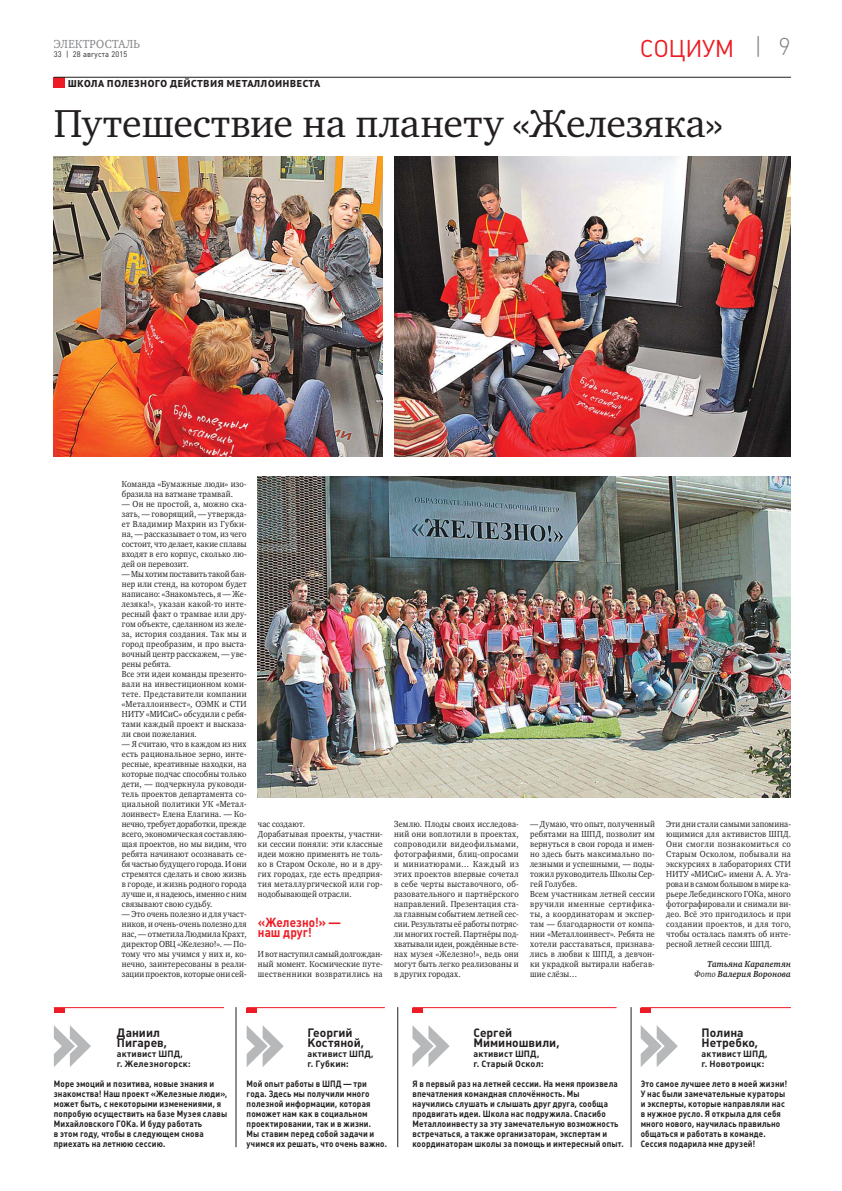
<style>
.page{position:relative;width:842px;height:1191px;background:#fff}
.page>*{position:absolute;margin:0;border:0;box-sizing:border-box;transform-origin:0 0}
.t1{font:40px "Charter C";color:#231f20}
.t2{font:24px "Plumb";letter-spacing:-.02em;color:#ed1c24}
.t3{font:300 24px "Plumb";color:#808285}
.t4{font:700 13px/10px "Plumb";color:#ed1c24;scale:.9 1}
.t5{font:12px/10px "Plumb Bold C";color:#231f20}
.t6{font:12px "Charter C";letter-spacing:.03em;color:#808285;scale:.92 1}
.t7{font:800 10px "PT Sans Pro";letter-spacing:.08em;color:#231f20}
.t8{font:9px/10px "Charter C";letter-spacing:.025em;color:#231f20;text-align:justify;scale:.9 1}
.t9{font:700 9px/10px "Plumb";letter-spacing:.015em;color:#231f20;scale:.9 1}
.t10{font:9px/10px "Plumb Bold C";letter-spacing:.015em;color:#231f20}
.t11{font:italic 700 9px/10px "Charter C";letter-spacing:.015em;color:#231f20;text-align:right;scale:.91 1}
.t12{font:8px "Plumb";letter-spacing:.03em;color:#231f20;scale:.92 1}
.s1{font-weight:400}
</style>
<div class="page">
<div style="left:54px;top:77px;width:11px;height:10px;background:#ed1c24"></div>
<hr style="left:54px;top:77px;width:737px;height:1px;background:#231f20">
<img style="left:54px;top:157px;width:329px;height:300px">
<img style="left:394px;top:157px;width:397px;height:300px">
<img style="left:258px;top:477px;width:533px;height:320px">
<svg style="left:54px;top:1025px;width:37px;height:42px"></svg>
<hr style="left:54px;top:1007px;width:170px;height:1px;background:#ed1c24">
<div style="left:54px;top:1007px;width:10px;height:5px;background:#ed1c24"></div>
<svg style="left:247px;top:1025px;width:37px;height:42px"></svg>
<hr style="left:247px;top:1007px;width:138px;height:1px;background:#ed1c24">
<div style="left:247px;top:1007px;width:10px;height:5px;background:#ed1c24"></div>
<svg style="left:412px;top:1025px;width:38px;height:42px"></svg>
<hr style="left:412px;top:1007px;width:205px;height:1px;background:#ed1c24">
<div style="left:412px;top:1007px;width:11px;height:5px;background:#ed1c24"></div>
<svg style="left:641px;top:1025px;width:37px;height:42px"></svg>
<hr style="left:641px;top:1007px;width:150px;height:1px;background:#ed1c24">
<div style="left:641px;top:1007px;width:10px;height:5px;background:#ed1c24"></div>
<hr style="left:236px;top:1007px;width:1px;height:140px;background:#231f20">
<hr style="left:398px;top:1007px;width:1px;height:140px;background:#231f20">
<hr style="left:631px;top:1007px;width:1px;height:140px;background:#231f20">
<h3 class="t6" style="left:54px;top:39px;width:95px">ЭЛЕКТРОСТАЛЬ</h3>
<p class="t12" style="left:54px;top:51px;width:81px">33 | 28 августа 2015</p>
<h2 class="t2" style="left:640px;top:39px;width:96px">СОЦИУМ</h2>
<p class="t7" style="left:68px;top:80px;width:254px">ШКОЛА ПОЛЕЗНОГО ДЕЙСТВИЯ МЕТАЛЛОИНВЕСТА</p>
<h1 class="t1" style="left:54px;top:108px;width:670px">Путешествие на планету «Железяка»</h1>
<h2 class="t3" style="left:754px;top:38px;width:38px">| 9</h2>
<p class="t8" style="left:122px;top:480px;width:140px">Команда «Бумажные люди» изо&shy;бразила на ватмане трамвай.</p>
<p class="t8" style="left:122px;top:500px;width:140px">— Он не простой, а, можно ска&shy;зать, — говорящий, — утвержда&shy;ет Владимир Махрин из Губки&shy;на, — рассказывает о том, из чего состоит, что делает, какие сплавы входят в его корпус, сколько лю&shy;дей он перевозит.</p>
<p class="t8" style="left:122px;top:570px;width:140px;text-align:left">— Мы хотим поставить такой бан&shy;нер или стенд, на котором будет написано: «Знакомьтесь, я — Же&shy;лезяка!», указан какой-то инте&shy;ресный факт о трамвае или дру&shy;гом объекте, сделанном из желе&shy;за, история создания. Так мы и город преобразим, и про выста&shy;вочный центр расскажем, — уве&shy;рены ребята.<br>Все эти идеи команды презенто&shy;вали на инвестиционном коми&shy;тете. Представители компании «Металлоинвест», ОЭМК и СТИ<br>НИТУ «МИСиС» обсудили с ребя&shy;тами каждый проект и высказа&shy;ли свои пожелания.</p>
<p class="t8" style="left:122px;top:740px;width:140px">— Я считаю, что в каждом из них есть рациональное зерно, инте&shy;ресные, креативные находки, на которые подчас способны только дети, — подчеркнула руководи&shy;тель проектов департамента со&shy;циальной политики УК «Метал&shy;лоинвест» Елена Елагина. — Ко&shy;нечно, требует доработки, прежде всего, экономическая составляю&shy;щая проектов, но мы видим, что ребята начинают осознавать се&shy;бя частью будущего города. И они стремятся сделать и свою жизнь в городе, и жизнь родного города лучше и, я надеюсь, именно с ним связывают свою судьбу.</p>
<p class="t8" style="left:122px;top:910px;width:140px">— Это очень полезно и для участ&shy;ников, и очень-очень полезно для нас, — отметила Людмила Крахт, директор ОВЦ «Железно!». — По&shy;тому что мы учимся у них и, ко&shy;нечно, заинтересованы в реали&shy;зации проектов, которые они сей-</p>
<p class="t8" style="left:258px;top:820px;width:140px;text-align:left">час создают.<br>Дорабатывая проекты, участни&shy;ки сессии поняли: эти классные идеи можно применять не толь&shy;ко в Старом Осколе, но и в дру&shy;гих городах, где есть предприя&shy;тия металлургической или гор&shy;нодобывающей отрасли.</p>
<h3 class="t4" style="left:258px;top:919px;width:93px">«Железно!» — наш друг!</h3>
<p class="t8" style="left:258px;top:950px;width:140px">И вот наступил самый долгождан&shy;ный момент. Космические путе&shy;шественники возвратились на</p>
<p class="t8" style="left:394px;top:820px;width:140px">Землю. Плоды своих исследова&shy;ний они воплотили в проектах, сопроводили видеофильмами, фотографиями, блиц-опросами и миниатюрами… Каждый из этих проектов впервые сочетал в себе черты выставочного, об&shy;разовательного и партнёрского направлений. Презентация ста&shy;ла главным событием летней сес&shy;сии. Результаты её работы потряс&shy;ли многих гостей. Партнёры под&shy;хватывали идеи, рождённые в сте&shy;нах музея «Железно!», ведь они могут быть легко реализованы и в других городах.</p>
<p class="t8" style="left:530px;top:820px;width:140px;text-align:left">— Думаю, что опыт, полученный ребятами на ШПД, позволит им вернуться в свои города и имен&shy;но здесь быть максимально по&shy;лезными и успешными, — поды&shy;тожил руководитель Школы Сер&shy;гей Голубев.<br>Всем участникам летней сессии вручили именные сертифика&shy;ты, а координаторам и экспер&shy;там — благодарности от компа&shy;нии «Металлоинвест». Ребята не хотели расставаться, признава&shy;лись в любви к ШПД, а девчон&shy;ки украдкой вытирали набегав&shy;шие слёзы…</p>
<p class="t8" style="left:666px;top:820px;width:140px">Эти дни стали самыми запомина&shy;ющимися для активистов ШПД.<br>Они смогли познакомиться со Старым Осколом, побывали на экскурсиях в лабораториях СТИ НИТУ «МИСиС» имени А. А. Уга&shy;рова и в самом большом в мире ка&shy;рьере Лебединского ГОКа, много фотографировали и снимали ви&shy;део. Всё это пригодилось и при создании проектов, и для того, чтобы осталась память об инте&shy;ресной летней сессии ШПД.</p>
<p class="t11" style="left:695px;top:960px;width:107px">Татьяна Карапетян<br><span class="s1">Фото</span> Валерия Воронова</p>
<h3 class="t5" style="left:117px;top:1029px;width:52px">Даниил<br>Пигарев,</h3>
<p class="t10" style="left:117px;top:1050px;width:75px">активист ШПД, г. Железногорск:</p>
<h3 class="t5" style="left:308px;top:1029px;width:58px">Георгий<br>Костяной,</h3>
<p class="t10" style="left:308px;top:1050px;width:68px">активист ШПД, г. Губкин:</p>
<h3 class="t5" style="left:473px;top:1029px;width:88px">Сергей<br>Миминошвили,</h3>
<p class="t10" style="left:473px;top:1050px;width:72px">активист ШПД, г. Старый Оскол:</p>
<h3 class="t5" style="left:702px;top:1029px;width:58px">Полина<br>Нетребко,</h3>
<p class="t10" style="left:702px;top:1050px;width:68px">активист ШПД, г. Новотроицк:</p>
<p class="t9" style="left:54px;top:1080px;width:194px">Море эмоций и позитива, новые знания и знакомства! Наш проект «Железные люди», может быть, с некоторыми изменениями, я попробую осуществить на базе Музея славы Михайловского ГОКа. И буду работать<br>в этом году, чтобы в следующем снова приехать на летнюю сессию.</p>
<p class="t9" style="left:247px;top:1080px;width:157px">Мой опыт работы в ШПД — три года. Здесь мы получили много полезной информации, которая поможет нам как в социальном проектировании, так и в жизни.<br>Мы ставим перед собой задачи и учимся их решать, что очень важно.</p>
<p class="t9" style="left:412px;top:1080px;width:236px">Я в первый раз на летней сессии. На меня произвела впечатления командная сплочённость. Мы<br>научились слушать и слышать друг друга, сообща продвигать идеи. Школа нас подружила. Спасибо Металлоинвесту за эту замечательную возможность встречаться, а также организаторам, экспертам и координаторам школы за помощь и интересный опыт.</p>
<p class="t9" style="left:641px;top:1080px;width:164px">Это самое лучшее лето в моей жизни!<br>У нас были замечательные кураторы и эксперты, которые направляли нас в нужное русло. Я открыла для себя много нового, научилась правильно общаться и работать в команде.<br>Сессия подарила мне друзей!</p>
</div>
